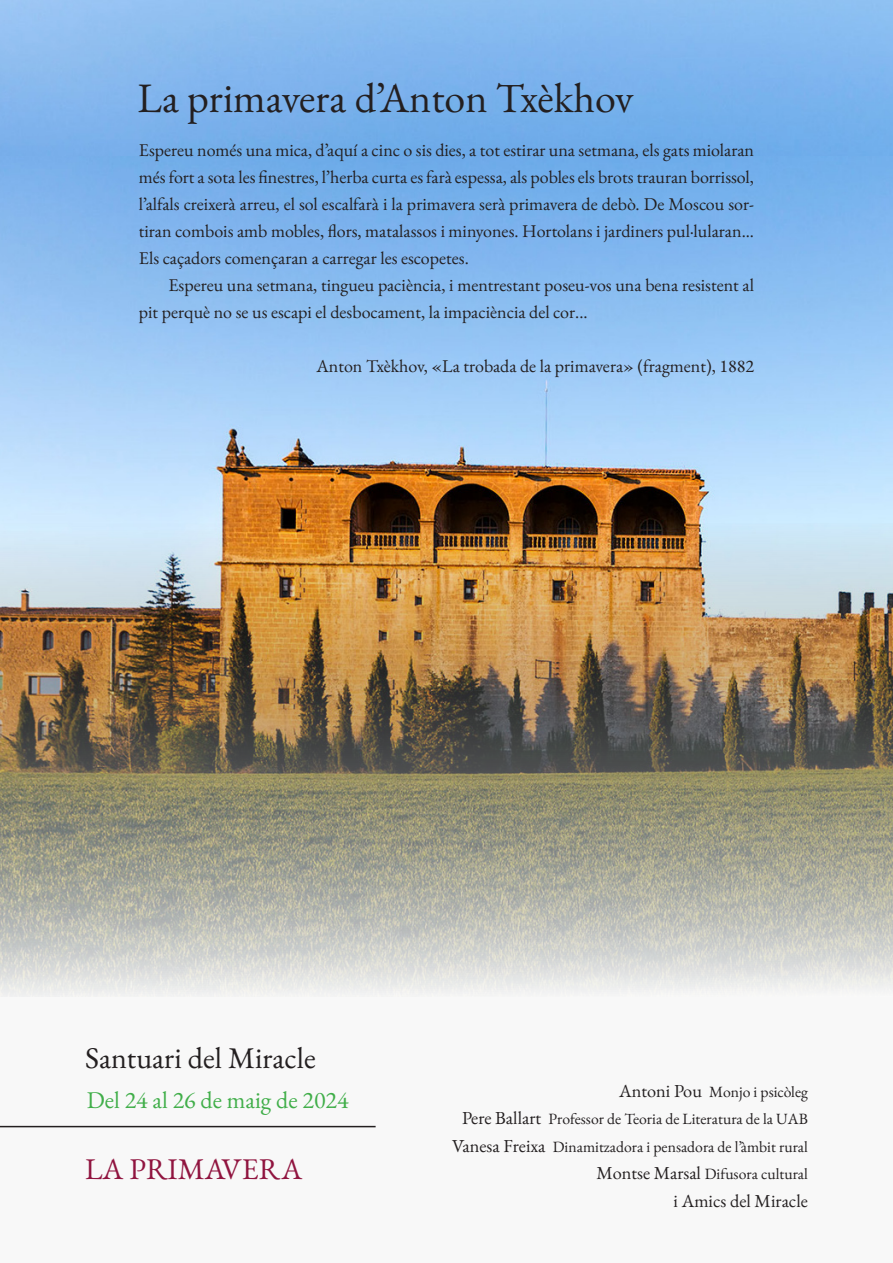
<style>
.page{position:relative;width:893px;height:1263px;background:#fff}
.page>*{position:absolute;margin:0;border:0;box-sizing:border-box;transform-origin:0 0}
.t1{font:42px "EB Garamond";color:#231f20}
.t2{font:30.15px "EB Garamond";color:#231f20}
.t3{font:30.15px "EB Garamond";color:#90143f}
.t4{font:24px "EB Garamond";color:#40ae49}
.t5{font:18.3px "EB Garamond";color:#231f20}
.t6{font:18px/27px "EB Garamond";color:#231f20;text-align:justify}
.t7{font:15.75px "EB Garamond";color:#231f20}
.s1{font-size:18.3px}
</style>
<div class="page">
<img style="left:0;top:155px;width:893px;height:368px">
<img style="left:0;top:0;width:893px;height:155px">
<img style="left:0;top:523px;width:893px;height:474px">
<div style="left:0;top:997px;width:893px;height:266px;background:#f8f8f8"></div>
<hr style="left:0;top:1126px;width:376px;height:1px;background:#231f20">
<p class="t1" style="left:137px;top:71px;width:498px">La primavera d’Anton Txèkhov</p>
<p class="t6" style="left:139px;top:137px;width:617px">Espereu només una mica, d’aquí a cinc o sis dies, a tot estirar una setmana, els gats miolaran més fort a sota les finestres, l’herba curta es farà espessa, als pobles els brots trauran borrissol, l’alfals creixerà arreu, el sol escalfarà i la primavera serà primavera de debò. De Moscou sor&shy;tiran combois amb mobles, flors, matalassos i minyones. Hortolans i jardiners pul·lularan...<br>Els caçadors començaran a carregar les escopetes.</p>
<p class="t6" style="left:139px;top:272px;width:617px;text-indent:30px">Espereu una setmana, tingueu paciència, i mentrestant poseu-vos una bena resistent al pit perquè no se us escapi el desbocament, la impaciència del cor...</p>
<p class="t6" style="left:316px;top:353px;width:439px">Anton Txèkhov, «La trobada de la primavera» (fragment), 1882</p>
<p class="t2" style="left:85px;top:1038px;width:232px">Santuari del Miracle</p>
<p class="t4" style="left:87px;top:1084px;width:263px">Del 24 al 26 de maig de 2024</p>
<p class="t3" style="left:85px;top:1149px;width:219px">LA PRIMAVERA</p>
<p class="t7" style="left:619px;top:1081px;width:190px"><span class="s1">Antoni Pou</span> Monjo i psicòleg</p>
<p class="t7" style="left:462px;top:1109px;width:347px"><span class="s1">Pere Ballart</span> Professor de Teoria de Literatura de la UAB</p>
<p class="t7" style="left:452px;top:1136px;width:357px"><span class="s1">Vanesa Freixa</span> Dinamitzadora i pensadora de l’àmbit rural</p>
<p class="t7" style="left:597px;top:1163px;width:213px"><span class="s1">Montse Marsal</span> Difusora cultural</p>
<p class="t5" style="left:674px;top:1188px;width:136px">i Amics del Miracle</p>
</div>
